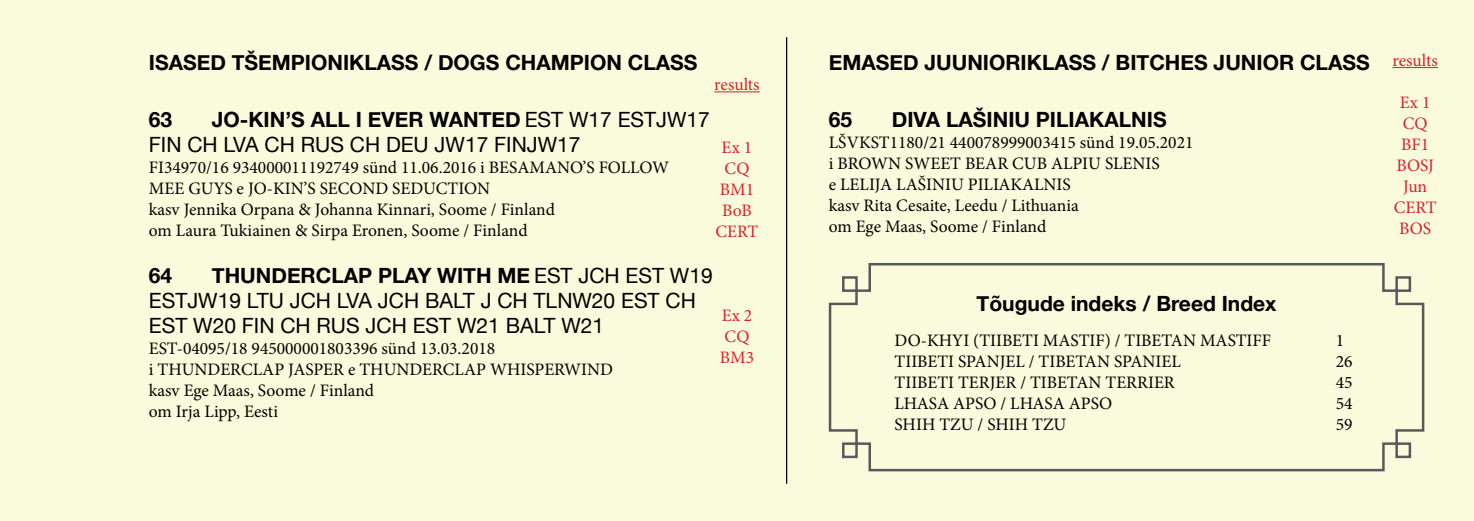
<style>
.page{position:relative;width:1474px;height:521px;background:#fff}
.page>*{position:absolute;margin:0;border:0;box-sizing:border-box;transform-origin:0 0}
.t1{font:21px/25.2px "Helvetica Neue";color:#000}
.t2{font:700 21px "Helvetica Neue";color:#000}
.t3{font:17.5px/21px "Minion Pro";color:#000}
.t4{font:17.5px/21px "Minion Pro";color:#d2232a;text-align:center}
.s1{font-weight:700}
</style>
<div class="page">
<div style="left:0;top:0;width:1473px;height:521px;background:#fafadc"></div>
<hr style="left:786px;top:37px;width:1px;height:447px;background:#000">
<svg style="left:828px;top:263px;width:597px;height:209px"></svg>
<hr style="left:1392px;top:67px;width:45px;height:1px;background:#d2232a">
<hr style="left:714px;top:91px;width:45px;height:1px;background:#d2232a">
<p class="t2" style="left:149px;top:46px;width:550px">ISASED TŠEMPIONIKLASS / DOGS CHAMPION CLASS</p>
<p class="t4" style="left:714px;top:74px;width:47px">results</p>
<p class="t1" style="left:149px;top:108px;width:562px;text-indent:63px"><span class="s1">JO-KIN’S ALL I EVER WANTED</span> EST W17 ESTJW17<br>FIN CH LVA CH RUS CH DEU JW17 FINJW17</p>
<p class="t3" style="left:149px;top:157px;width:522px">FI34970/16 934000011192749 sünd 11.06.2016 i BESAMANO’S FOLLOW MEE GUYS e JO-KIN’S SECOND SEDUCTION<br>kasv Jennika Orpana &amp; Johanna Kinnari, Soome / Finland<br>om Laura Tukiainen &amp; Sirpa Eronen, Soome / Finland</p>
<p class="t2" style="left:149px;top:259px;width:25px">64</p>
<p class="t2" style="left:149px;top:103px;width:25px">63</p>
<p class="t4" style="left:715px;top:137px;width:44px">Ex 1<br>CQ<br>BM1<br>BoB<br>CERT</p>
<p class="t1" style="left:149px;top:264px;width:565px;text-indent:63px"><span class="s1">THUNDERCLAP PLAY WITH ME</span> EST JCH EST W19<br>ESTJW19 LTU JCH LVA JCH BALT J CH TLNW20 EST CH<br>EST W20 FIN CH RUS JCH EST W21 BALT W21</p>
<p class="t3" style="left:149px;top:338px;width:466px">EST-04095/18 945000001803396 sünd 13.03.2018<br>i THUNDERCLAP JASPER e THUNDERCLAP WHISPERWIND kasv Ege Maas, Soome / Finland<br>om Irja Lipp, Eesti</p>
<p class="t4" style="left:720px;top:305px;width:36px;text-align:left">Ex 2<br>CQ<br>BM3</p>
<p class="t2" style="left:828px;top:46px;width:542px">EMASED JUUNIORIKLASS / BITCHES JUNIOR CLASS</p>
<p class="t2" style="left:828px;top:103px;width:25px">65</p>
<p class="t2" style="left:891px;top:103px;width:276px">DIVA LAŠINIU PILIAKALNIS</p>
<p class="t3" style="left:828px;top:132px;width:366px">LŠVKST1180/21 440078999003415 sünd 19.05.2021 i BROWN SWEET BEAR CUB ALPIU SLENIS<br>e LELIJA LAŠINIU PILIAKALNIS<br>kasv Rita Cesaite, Leedu / Lithuania<br>om Ege Maas, Soome / Finland</p>
<p class="t2" style="left:976px;top:287px;width:301px">Tõugude indeks / Breed Index</p>
<p class="t3" style="left:894px;top:330px;width:378px">DO-KHYI (TIIBETI MASTIF) / TIBETAN MASTIFF</p>
<p class="t3" style="left:1335px;top:330px;width:10px">1</p>
<p class="t3" style="left:894px;top:351px;width:288px">TIIBETI SPANJEL / TIBETAN SPANIEL</p>
<p class="t3" style="left:1335px;top:351px;width:18px">26</p>
<p class="t3" style="left:894px;top:372px;width:282px">TIIBETI TERJER / TIBETAN TERRIER</p>
<p class="t3" style="left:1335px;top:372px;width:18px">45</p>
<p class="t3" style="left:894px;top:393px;width:219px">LHASA APSO / LHASA APSO</p>
<p class="t3" style="left:1335px;top:393px;width:18px">54</p>
<p class="t3" style="left:894px;top:414px;width:173px">SHIH TZU / SHIH TZU</p>
<p class="t3" style="left:1335px;top:414px;width:18px">59</p>
<p class="t4" style="left:1392px;top:50px;width:47px">results</p>
<p class="t4" style="left:1393px;top:92px;width:44px">Ex 1<br>CQ<br>BF1<br>BOSJ<br>Jun<br>CERT<br>BOS</p>
</div>
